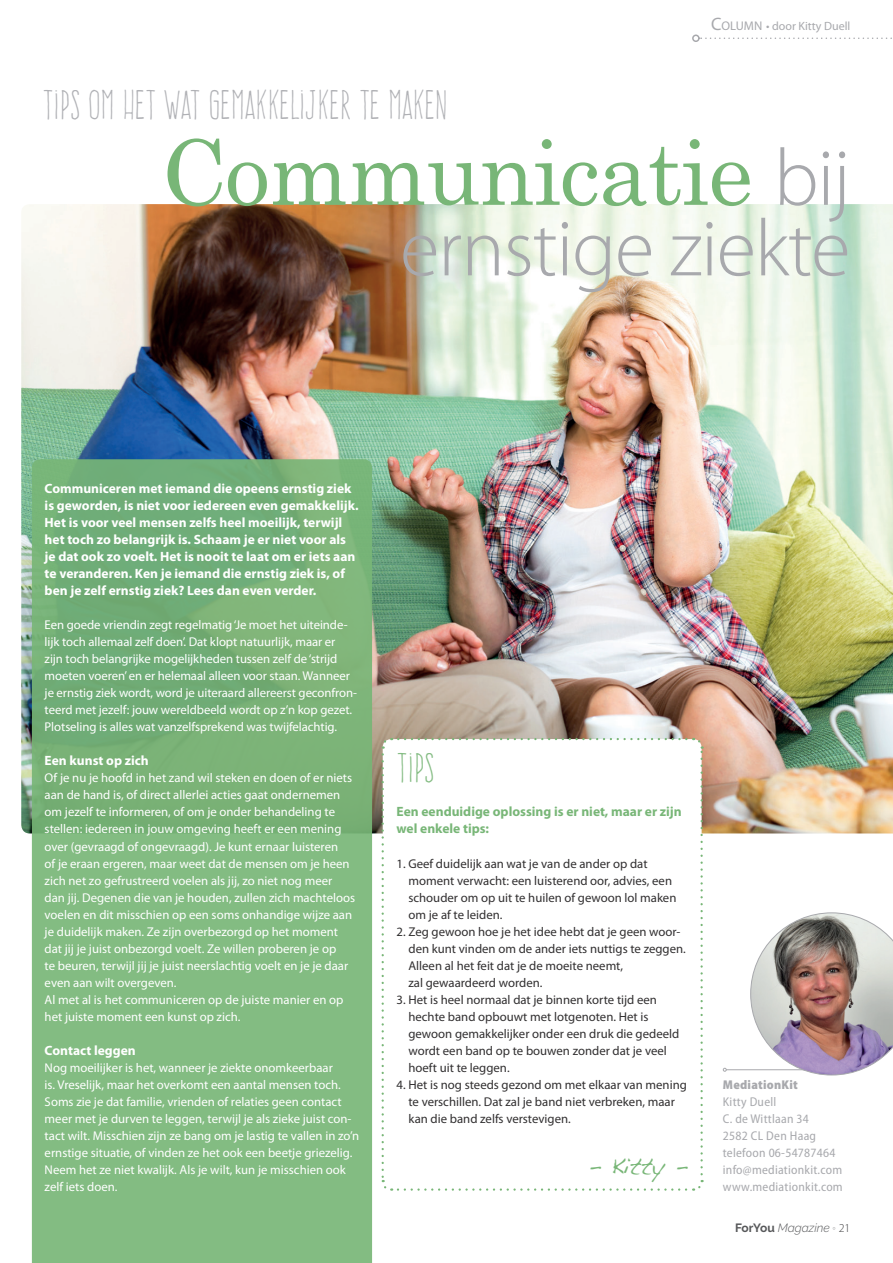
<style>
.page{position:relative;width:893px;height:1263px;background:#fff}
.page>*{position:absolute;margin:0;border:0;box-sizing:border-box;transform-origin:0 0}
.t1{font:90px "Century";letter-spacing:-.015em;color:#78b677}
.t2{font:300 81px "Myriad Pro";letter-spacing:-.015em;color:#a8a9ad}
.t3{font:36px "Frente H1";color:#b0b1b5}
.t4{font:36px "Frente H1";color:#84bc83}
.t5{font:24px "Handwriting Dakota";color:#78b677}
.t6{font:700 13.5px/17px "Myriad Pro";color:#fff}
.t7{font:700 13.5px/17px "Myriad Pro";color:#78b677}
.t8{font:12.75px/17px "Myriad Pro";color:#fff}
.t9{font:12.75px/17px "Myriad Pro";color:#312f30}
.t10{font:semi-condensed 12.75px/17px "Myriad Pro";letter-spacing:.02em;color:#a8a9ad}
.t11{font:900 semi-condensed 12.75px "Myriad Pro";letter-spacing:.02em;color:#a8a9ad}
.t12{font:12px "Myriad Pro";color:#a8a9ad}
.t13{font:italic 300 12px "Raleway";color:#57585a}
.s1{font-size:18px}
.s2{font-size:12.6px}
.s3{font-family:"Myriad Pro";font-weight:300;font-size:81px;color:#a8a9ad}
.s4{font-weight:700;font-style:normal}
.s5{font-style:normal;font-size:6px}
.s6{font-family:"Myriad Pro";font-style:normal;color:#3e3e3f}
</style>
<div class="page">
<img style="left:21px;top:204px;width:872px;height:629px">
<hr style="left:726px;top:1069px;width:124px;height:1px;background:#a8a9ad">
<svg style="left:380px;top:737px;width:324px;height:454px"></svg>
<svg style="left:32px;top:459px;width:340px;height:804px;background:#7cb67d"></svg>
<svg style="left:700px;top:38px;width:192px;height:1px"></svg>
<div style="left:692px;top:35px;width:8px;height:7px;border:2px solid #a8a9ad;border-radius:50%"></div>
<img style="left:750px;top:912px;width:143px;height:163px">
<p class="t12" style="left:711px;top:18px;width:141px"><span class="s1">C</span><span class="s2">OLUMN</span> • door Kitty Duell</p>
<h3 class="t3" style="left:43px;top:85px;width:406px">TIPS OM HET WAT GEMAKKELIJKER TE MAKEN</h3>
<h1 class="t1" style="left:161px;top:97px;width:691px">Communicatie <span class="s3">bij</span></h1>
<h2 class="t2" style="left:400px;top:204px;width:452px">ernstige ziekte</h2>
<p class="t6" style="left:45px;top:480px;width:315px">Communiceren met iemand die opeens ernstig ziek is geworden, is niet voor iedereen even gemakkelijk.<br>Het is voor veel mensen zelfs heel moeilijk, terwijl het toch zo belangrijk is. Schaam je er niet voor als je dat ook zo voelt. Het is nooit te laat om er iets aan te veranderen. Ken je iemand die ernstig ziek is, of ben je zelf ernstig ziek? Lees dan even verder.</p>
<p class="t8" style="left:45px;top:616px;width:314px">Een goede vriendin zegt regelmatig ‘Je moet het uiteinde&shy;lijk toch allemaal zelf doen’. Dat klopt natuurlijk, maar er zijn toch belangrijke mogelijkheden tussen zelf de ‘strijd moeten voeren’ en er helemaal alleen voor staan. Wanneer je ernstig ziek wordt, word je uiteraard allereerst geconfron&shy;teerd met jezelf: jouw wereldbeeld wordt op z’n kop gezet.<br>Plotseling is alles wat vanzelfsprekend was twijfelachtig.</p>
<p class="t6" style="left:45px;top:753px;width:106px">Een kunst op zich</p>
<p class="t8" style="left:45px;top:769px;width:312px">Of je nu je hoofd in het zand wil steken en doen of er niets aan de hand is, of direct allerlei acties gaat ondernemen om jezelf te informeren, of om je onder behandeling te stellen: iedereen in jouw omgeving heeft er een mening over (gevraagd of ongevraagd). Je kunt ernaar luisteren<br>of je eraan ergeren, maar weet dat de mensen om je heen zich net zo gefrustreerd voelen als jij, zo niet nog meer dan jij. Degenen die van je houden, zullen zich machteloos voelen en dit misschien op een soms onhandige wijze aan je duidelijk maken. Ze zijn overbezorgd op het moment dat jij je juist onbezorgd voelt. Ze willen proberen je op<br>te beuren, terwijl jij je juist neerslachtig voelt en je je daar even aan wilt overgeven.<br>Al met al is het communiceren op de juiste manier en op het juiste moment een kunst op zich.</p>
<p class="t6" style="left:45px;top:1042px;width:93px">Contact leggen</p>
<p class="t8" style="left:45px;top:1059px;width:316px">Nog moeilijker is het, wanneer je ziekte onomkeerbaar<br>is. Vreselijk, maar het overkomt een aantal mensen toch.<br>Soms zie je dat familie, vrienden of relaties geen contact meer met je durven te leggen, terwijl je als zieke juist con&shy;tact wilt. Misschien zijn ze bang om je lastig te vallen in zo’n ernstige situatie, of vinden ze het ook een beetje griezelig.<br>Neem het ze niet kwalijk. Als je wilt, kun je misschien ook zelf iets doen.</p>
<h3 class="t4" style="left:397px;top:748px;width:39px">TIPS</h3>
<p class="t7" style="left:397px;top:804px;width:287px">Een eenduidige oplossing is er niet, maar er zijn wel enkele tips:</p>
<p class="t9" style="left:408px;top:854px;width:269px;text-indent:-12px">1. Geef duidelijk aan wat je van de ander op dat moment verwacht: een luisterend oor, advies, een schouder om op uit te huilen of gewoon lol maken om je af te leiden.</p>
<p class="t9" style="left:408px;top:922px;width:279px;text-indent:-12px">2. Zeg gewoon hoe je het idee hebt dat je geen woor&shy;den kunt vinden om de ander iets nuttigs te zeggen.<br>Alleen al het feit dat je de moeite neemt,<br>zal gewaardeerd worden.</p>
<p class="t9" style="left:408px;top:991px;width:272px;text-indent:-12px">3. Het is heel normaal dat je binnen korte tijd een hechte band opbouwt met lotgenoten. Het is gewoon gemakkelijker onder een druk die gedeeld wordt een band op te bouwen zonder dat je veel hoeft uit te leggen.</p>
<p class="t9" style="left:408px;top:1076px;width:280px;text-indent:-12px">4. Het is nog steeds gezond om met elkaar van mening te verschillen. Dat zal je band niet verbreken, maar kan die band zelfs verstevigen.</p>
<h3 class="t5" style="left:588px;top:1151px;width:101px">- Kitty -</h3>
<p class="t11" style="left:723px;top:1077px;width:76px">MediationKit</p>
<p class="t10" style="left:723px;top:1093px;width:121px">Kitty Duell<br>C. de Wittlaan 34<br>2582 CL Den Haag telefoon 06-54787464 info@mediationkit.com www.mediationkit.com</p>
<p class="t13" style="left:735px;top:1220px;width:117px"><span class="s4">ForYou</span> Magazine <span class="s5">⁰</span> <span class="s6">21</span></p>
</div>
